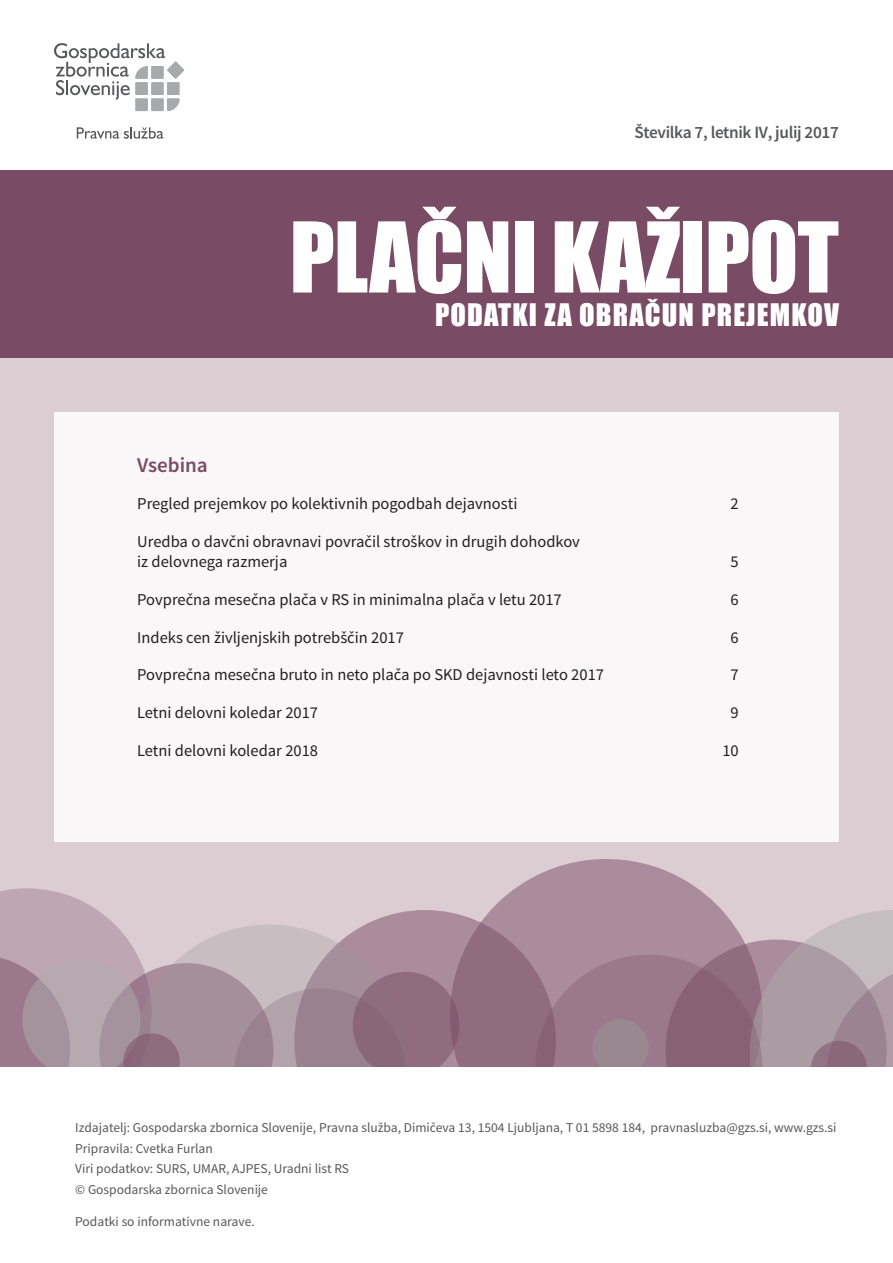
<style>
.page{position:relative;width:893px;height:1263px;background:#fff}
.page>*{position:absolute;margin:0;border:0;box-sizing:border-box;transform-origin:0 0}
.t1{font:90px "Impact";letter-spacing:-.01em;color:#fff}
.t2{font:28.5px "Impact";letter-spacing:.04em;color:#fff}
.t3{font:600 21px "Source Sans Pro";color:#794b65}
.t4{font:600 17.25px "Source Sans Pro";letter-spacing:-.02em;color:#57585a}
.t5{font:16.5px/19.8px "Source Sans Pro";color:#231f20}
.t6{font:13.5px/20.4px "Source Sans Pro";color:#57585a}
</style>
<div class="page">
<div style="left:0;top:171px;width:893px;height:896px;background:#dccdd3"></div>
<div style="left:0;top:171px;width:893px;height:187px;background:#794b65"></div>
<div style="left:151px;top:98px;width:13px;height:13px;background:#a8a9ad"></div>
<svg style="left:167px;top:98px;width:13px;height:13px"></svg>
<div style="left:135px;top:98px;width:13px;height:13px;background:#a8a9ad"></div>
<svg style="left:167px;top:61px;width:17px;height:18px"></svg>
<div style="left:167px;top:82px;width:13px;height:13px;background:#a8a9ad"></div>
<svg style="left:54px;top:43px;width:111px;height:57px"></svg>
<svg style="left:77px;top:127px;width:86px;height:12px"></svg>
<div style="left:54px;top:412px;width:785px;height:430px;background:#f9f7f8"></div>
<div style="left:294px;top:910px;width:262px;height:261px;background:#aa8c9c;border-radius:50%"></div>
<svg style="left:450px;top:859px;width:313px;height:312px;background:#a08091"></svg>
<svg style="left:0;top:888px;width:152px;height:179px"></svg>
<svg style="left:132px;top:924px;width:274px;height:275px"></svg>
<svg style="left:535px;top:955px;width:228px;height:227px;background:#936e82"></svg>
<svg style="left:750px;top:910px;width:143px;height:157px;background:#b3a2aa"></svg>
<svg style="left:22px;top:960px;width:118px;height:118px;background:#ac9da5"></svg>
<div style="left:353px;top:972px;width:106px;height:106px;background:#916b80;border-radius:50%"></div>
<div style="left:123px;top:1033px;width:57px;height:57px;background:#8e6d80;border-radius:50%"></div>
<div style="left:592px;top:1019px;width:57px;height:57px;background:#9a8891;border-radius:50%"></div>
<div style="left:811px;top:1041px;width:56px;height:56px;background:#8a677b;border-radius:50%"></div>
<div style="left:0;top:1067px;width:893px;height:196px;background:#fff"></div>
<p class="t4" style="left:634px;top:122px;width:206px">Številka 7, letnik IV, julij 2017</p>
<h1 class="t1" style="left:290px;top:187px;width:551px">PLAČNI KAŽIPOT</h1>
<h2 class="t2" style="left:435px;top:292px;width:405px">PODATKI ZA OBRAČUN PREJEMKOV</h2>
<p class="t3" style="left:137px;top:451px;width:72px">Vsebina</p>
<p class="t5" style="left:137px;top:494px;width:382px">Pregled prejemkov po kolektivnih pogodbah dejavnosti</p>
<p class="t5" style="left:731px;top:494px;width:10px">2</p>
<p class="t5" style="left:137px;top:532px;width:444px">Uredba o davčni obravnavi povračil stroškov in drugih dohodkov iz delovnega razmerja</p>
<p class="t5" style="left:731px;top:552px;width:10px">5</p>
<p class="t5" style="left:137px;top:590px;width:426px">Povprečna mesečna plača v RS in minimalna plača v letu 2017</p>
<p class="t5" style="left:731px;top:590px;width:10px">6</p>
<p class="t5" style="left:137px;top:627px;width:268px">Indeks cen življenjskih potrebščin 2017</p>
<p class="t5" style="left:731px;top:627px;width:10px">6</p>
<p class="t5" style="left:137px;top:665px;width:468px">Povprečna mesečna bruto in neto plača po SKD dejavnosti leto 2017</p>
<p class="t5" style="left:731px;top:665px;width:10px">7</p>
<p class="t5" style="left:137px;top:703px;width:182px">Letni delovni koledar 2017</p>
<p class="t5" style="left:731px;top:703px;width:10px">9</p>
<p class="t5" style="left:137px;top:741px;width:182px">Letni delovni koledar 2018</p>
<p class="t5" style="left:722px;top:741px;width:18px">10</p>
<p class="t6" style="left:75px;top:1118px;width:763px">Izdajatelj: Gospodarska zbornica Slovenije, Pravna služba, Dimičeva 13, 1504 Ljubljana, T 01 5898 184, pravnasluzba@gzs.si, www.gzs.si Pripravila: Cvetka Furlan<br>Viri podatkov: SURS, UMAR, AJPES, Uradni list RS<br>© Gospodarska zbornica Slovenije</p>
<p class="t6" style="left:75px;top:1212px;width:181px">Podatki so informativne narave.</p>
</div>
